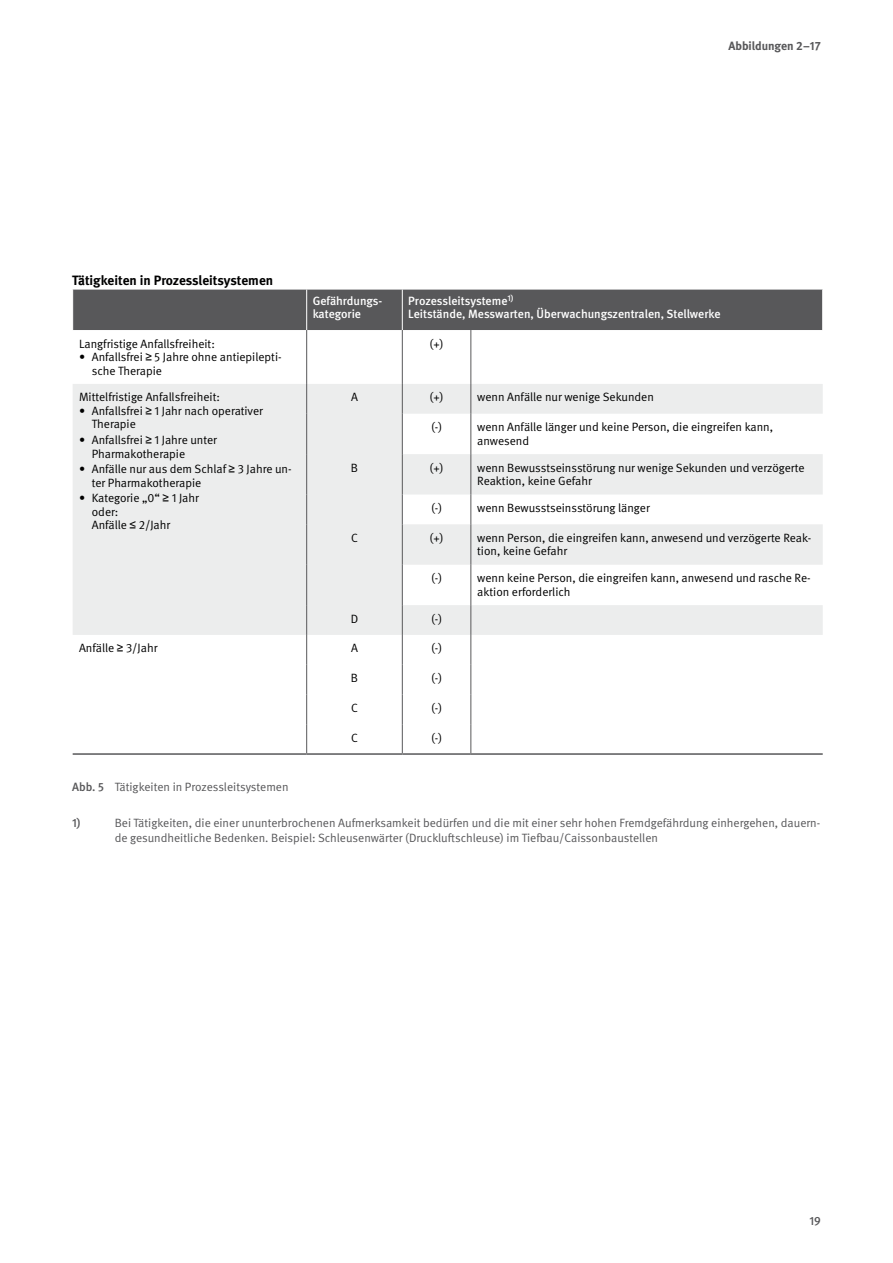
<style>
.page{position:relative;width:893px;height:1263px;background:#fff}
.page>*{position:absolute;margin:0;border:0;box-sizing:border-box;transform-origin:0 0}
.Fließtext_FT{font:700 13.5px "DGUV Meta";color:#000}
.Tabellen_und_Graphen_TI{font:12px/13.5px "DGUV Meta";color:#000}
.Fließtext_BU{font:12px/15px "DGUV Meta";color:#58585a}
.Tabellen_und_Graphen_TK{font:500 12px/13.5px "DGUV Meta";color:#fff}
.t1{font:700 12px "DGUV Meta";letter-spacing:-.005em;color:#58585a}
.Fließtext_BU-2{font:500 12px "DGUV Meta";color:#58585a}
.s1{font-family:"Arial"}
.s2{font-weight:500}
</style>
<div class="page">
<div style="left:73px;top:290px;width:749px;height:40px;background:#58585a"></div>
<svg style="left:73px;top:384px;width:750px;height:251px;fill:#eceded"></svg>
<svg style="left:402px;top:724px;width:1px;height:29px"></svg>
<hr style="left:73px;top:753px;width:234px;height:2px;background:#58585a">
<hr style="left:402px;top:290px;width:1px;height:40px;background:#fff">
<hr style="left:402px;top:330px;width:1px;height:54px;background:#58585a">
<hr style="left:402px;top:384px;width:1px;height:30px;background:#58585a">
<hr style="left:402px;top:414px;width:1px;height:40px;background:#58585a">
<hr style="left:402px;top:454px;width:1px;height:40px;background:#58585a">
<hr style="left:402px;top:494px;width:1px;height:30px;background:#58585a">
<hr style="left:402px;top:524px;width:1px;height:41px;background:#58585a">
<hr style="left:402px;top:565px;width:1px;height:40px;background:#58585a">
<hr style="left:402px;top:605px;width:1px;height:30px;background:#58585a">
<hr style="left:402px;top:635px;width:1px;height:30px;background:#58585a">
<svg style="left:402px;top:665px;width:1px;height:29px"></svg>
<hr style="left:402px;top:694px;width:1px;height:30px;background:#58585a">
<hr style="left:306px;top:290px;width:1px;height:40px;background:#fff">
<hr style="left:306px;top:330px;width:1px;height:54px;background:#58585a">
<hr style="left:306px;top:384px;width:1px;height:30px;background:#58585a">
<hr style="left:306px;top:414px;width:1px;height:40px;background:#58585a">
<hr style="left:306px;top:454px;width:1px;height:40px;background:#58585a">
<hr style="left:306px;top:494px;width:1px;height:30px;background:#58585a">
<hr style="left:306px;top:524px;width:1px;height:41px;background:#58585a">
<hr style="left:306px;top:565px;width:1px;height:40px;background:#58585a">
<hr style="left:306px;top:605px;width:1px;height:30px;background:#58585a">
<hr style="left:306px;top:635px;width:1px;height:30px;background:#58585a">
<svg style="left:306px;top:665px;width:1px;height:29px"></svg>
<hr style="left:306px;top:694px;width:1px;height:30px;background:#58585a">
<svg style="left:306px;top:724px;width:1px;height:29px"></svg>
<hr style="left:470px;top:330px;width:1px;height:54px;background:#58585a">
<hr style="left:470px;top:384px;width:1px;height:30px;background:#58585a">
<hr style="left:470px;top:414px;width:1px;height:40px;background:#58585a">
<hr style="left:470px;top:454px;width:1px;height:40px;background:#58585a">
<hr style="left:470px;top:494px;width:1px;height:30px;background:#58585a">
<hr style="left:470px;top:524px;width:1px;height:41px;background:#58585a">
<hr style="left:470px;top:565px;width:1px;height:40px;background:#58585a">
<hr style="left:470px;top:605px;width:1px;height:30px;background:#58585a">
<hr style="left:470px;top:635px;width:1px;height:30px;background:#58585a">
<svg style="left:470px;top:665px;width:1px;height:29px"></svg>
<hr style="left:470px;top:694px;width:1px;height:30px;background:#58585a">
<svg style="left:470px;top:724px;width:1px;height:29px"></svg>
<hr style="left:307px;top:753px;width:95px;height:2px;background:#58585a">
<hr style="left:402px;top:753px;width:69px;height:2px;background:#58585a">
<hr style="left:471px;top:753px;width:352px;height:2px;background:#58585a">
<p class="t1" style="left:729px;top:39px;width:94px">Abbildungen 2–17</p>
<p class="Fließtext_FT" style="left:72px;top:272px;width:202px">Tätigkeiten in Prozessleitsystemen</p>
<p class="Tabellen_und_Graphen_TI" style="left:79px;top:337px;width:137px">Langfristige Anfallsfreiheit:</p>
<p class="Tabellen_und_Graphen_TI" style="left:92px;top:350px;width:191px;text-indent:-13px">• Anfallsfrei <span class="s1">≥</span> 5 Jahre ohne antiepilepti&shy;sche Therapie</p>
<p class="Tabellen_und_Graphen_TI" style="left:79px;top:391px;width:142px">Mittelfristige Anfallsfreiheit:</p>
<p class="Tabellen_und_Graphen_TI" style="left:92px;top:404px;width:173px;text-indent:-13px">• Anfallsfrei <span class="s1">≥</span> 1 Jahr nach operativer<br>Therapie</p>
<p class="Tabellen_und_Graphen_TI" style="left:92px;top:433px;width:127px;text-indent:-13px">• Anfallsfrei <span class="s1">≥</span> 1 Jahre unter<br>Pharmakotherapie</p>
<p class="Tabellen_und_Graphen_TI" style="left:92px;top:463px;width:201px;text-indent:-13px">• Anfälle nur aus dem Schlaf <span class="s1">≥</span> 3 Jahre un&shy;ter Pharmakotherapie</p>
<p class="Tabellen_und_Graphen_TI" style="left:92px;top:492px;width:109px;text-indent:-13px">• Kategorie „0“ <span class="s1">≥</span> 1 Jahr oder:<br>Anfälle <span class="s1">≤</span> 2/Jahr</p>
<p class="Tabellen_und_Graphen_TK" style="left:313px;top:294px;width:71px">Gefährdungs&shy;kategorie</p>
<p class="Tabellen_und_Graphen_TK" style="left:408px;top:294px;width:107px">Prozessleitsysteme<sup>1)</sup></p>
<p class="Tabellen_und_Graphen_TK" style="left:408px;top:308px;width:314px">Leitstände, Messwarten, Überwachungszentralen, Stellwerke</p>
<p class="Tabellen_und_Graphen_TI" style="left:430px;top:337px;width:15px">(+)</p>
<p class="Tabellen_und_Graphen_TI" style="left:351px;top:391px;width:8px">A</p>
<p class="Tabellen_und_Graphen_TI" style="left:430px;top:391px;width:15px">(+)</p>
<p class="Tabellen_und_Graphen_TI" style="left:477px;top:391px;width:178px">wenn Anfälle nur wenige Sekunden</p>
<p class="Tabellen_und_Graphen_TI" style="left:431px;top:421px;width:13px">(-)</p>
<p class="Tabellen_und_Graphen_TI" style="left:477px;top:421px;width:297px">wenn Anfälle länger und keine Person, die eingreifen kann, anwesend</p>
<p class="Tabellen_und_Graphen_TI" style="left:351px;top:461px;width:9px">B</p>
<p class="Tabellen_und_Graphen_TI" style="left:430px;top:461px;width:15px">(+)</p>
<p class="Tabellen_und_Graphen_TI" style="left:477px;top:461px;width:329px">wenn Bewusstseinsstörung nur wenige Sekunden und verzögerte<br>Reaktion, keine Gefahr</p>
<p class="Tabellen_und_Graphen_TI" style="left:431px;top:501px;width:13px">(-)</p>
<p class="Tabellen_und_Graphen_TI" style="left:477px;top:501px;width:174px">wenn Bewusstseinsstörung länger</p>
<p class="Tabellen_und_Graphen_TI" style="left:351px;top:531px;width:8px">C</p>
<p class="Tabellen_und_Graphen_TI" style="left:430px;top:531px;width:15px">(+)</p>
<p class="Tabellen_und_Graphen_TI" style="left:477px;top:531px;width:335px">wenn Person, die eingreifen kann, anwesend und verzögerte Reak&shy;tion, keine Gefahr</p>
<p class="Tabellen_und_Graphen_TI" style="left:431px;top:572px;width:13px">(-)</p>
<p class="Tabellen_und_Graphen_TI" style="left:477px;top:572px;width:335px">wenn keine Person, die eingreifen kann, anwesend und rasche Re&shy;aktion erforderlich</p>
<p class="Tabellen_und_Graphen_TI" style="left:351px;top:612px;width:9px">D</p>
<p class="Tabellen_und_Graphen_TI" style="left:431px;top:612px;width:13px">(-)</p>
<p class="Tabellen_und_Graphen_TI" style="left:79px;top:642px;width:80px">Anfälle <span class="s1">≥</span> 3/Jahr</p>
<p class="Tabellen_und_Graphen_TI" style="left:351px;top:642px;width:8px">A</p>
<p class="Tabellen_und_Graphen_TI" style="left:431px;top:642px;width:13px">(-)</p>
<p class="Tabellen_und_Graphen_TI" style="left:351px;top:672px;width:9px">B</p>
<p class="Tabellen_und_Graphen_TI" style="left:431px;top:672px;width:13px">(-)</p>
<p class="Tabellen_und_Graphen_TI" style="left:351px;top:701px;width:8px">C</p>
<p class="Tabellen_und_Graphen_TI" style="left:431px;top:701px;width:13px">(-)</p>
<p class="Tabellen_und_Graphen_TI" style="left:351px;top:731px;width:8px">C</p>
<p class="Tabellen_und_Graphen_TI" style="left:431px;top:731px;width:13px">(-)</p>
<p class="Fließtext_BU" style="left:72px;top:780px;width:218px"><span class="s2">Abb. 5</span> Tätigkeiten in Prozessleitsystemen</p>
<p class="Fließtext_BU-2" style="left:72px;top:816px;width:10px">1)</p>
<p class="Fließtext_BU" style="left:115px;top:816px;width:707px">Bei Tätigkeiten, die einer ununterbrochenen Aufmerksamkeit bedürfen und die mit einer sehr hohen Fremdgefährdung einhergehen, dauern&shy;de gesundheitliche Bedenken. Beispiel: Schleusenwärter (Druckluftschleuse) im Tiefbau/Caissonbaustellen</p>
<p class="Fließtext_BU-2" style="left:809px;top:1213px;width:13px">19</p>
</div>
